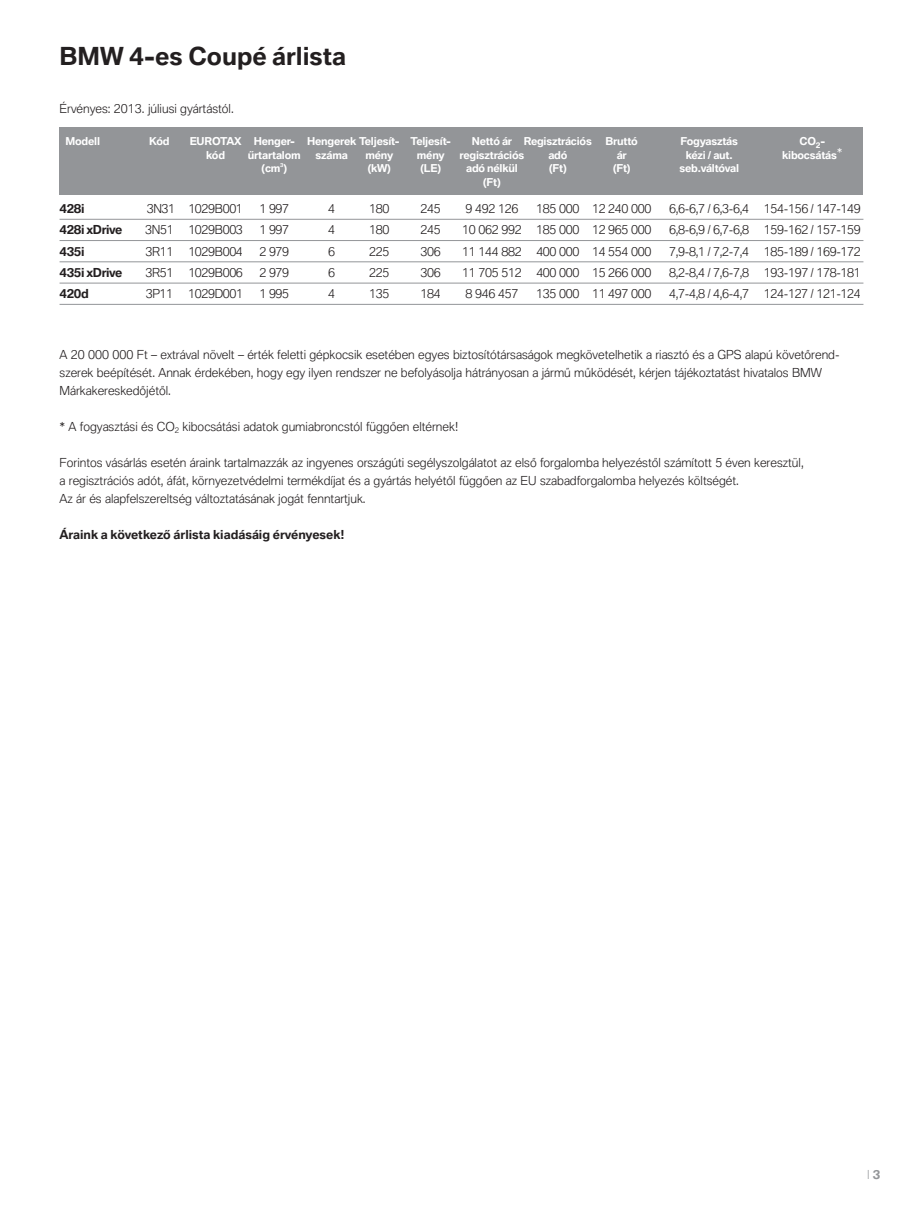
<style>
.page{position:relative;width:923px;height:1221px;background:#fff}
.page>*{position:absolute;margin:0;border:0;box-sizing:border-box;transform-origin:0 0}
.t1{font:700 24px "BMW Type";color:#231f20}
.t2{font:300 12px/18px "BMW Type";color:#231f20}
.t3{font:300 12px "BMW Type";letter-spacing:-.03em;color:#231f20}
.t4{font:700 12px "BMW Type";letter-spacing:-.015em;color:#231f20}
.t5{font:300 12px "BMW Type";color:#939598}
.t6{font:700 10.5px "BMW Type";letter-spacing:-.02em;color:#fff}
.t7{font:700 5.25px "BMW Type";color:#fff}
.s1{font-weight:300;font-size:12px}
.s2{font-weight:700}
</style>
<div class="page">
<div style="left:60px;top:128px;width:803px;height:67px;background:#939598"></div>
<hr style="left:60px;top:219px;width:803px;height:1px;background:#939598">
<hr style="left:60px;top:240px;width:803px;height:1px;background:#939598">
<hr style="left:60px;top:261px;width:803px;height:1px;background:#939598">
<hr style="left:60px;top:283px;width:803px;height:1px;background:#939598">
<hr style="left:60px;top:304px;width:803px;height:1px;background:#939598">
<h1 class="t1" style="left:60px;top:47px;width:288px">BMW 4-es Coupé árlista</h1>
<p class="t2" style="left:60px;top:101px;width:176px">Érvényes: 2013. júliusi gyártástól.</p>
<p class="t6" style="left:65px;top:137px;width:36px">Modell</p>
<p class="t6" style="left:149px;top:137px;width:22px">Kód</p>
<p class="t6" style="left:190px;top:137px;width:263px">EUROTAX Henger- Hengerek Teljesít- Teljesít-</p>
<p class="t6" style="left:472px;top:137px;width:122px">Nettó ár Regisztrációs</p>
<p class="t6" style="left:605px;top:137px;width:34px">Bruttó</p>
<p class="t6" style="left:680px;top:137px;width:59px">Fogyasztás</p>
<p class="t6" style="left:799px;top:137px;width:27px">CO<sub>2</sub>-</p>
<p class="t6" style="left:206px;top:151px;width:20px">kód</p>
<p class="t6" style="left:248px;top:151px;width:54px">ûrtartalom</p>
<p class="t6" style="left:315px;top:151px;width:34px">száma</p>
<p class="t6" style="left:365px;top:151px;width:29px">mény</p>
<p class="t6" style="left:417px;top:151px;width:29px">mény</p>
<p class="t6" style="left:459px;top:151px;width:66px">regisztrációs</p>
<p class="t6" style="left:548px;top:151px;width:21px">adó</p>
<p class="t6" style="left:617px;top:151px;width:12px">ár</p>
<p class="t6" style="left:686px;top:151px;width:48px">kézi / aut.</p>
<p class="t6" style="left:782px;top:151px;width:62px">kibocsátás<span class="s1">*</span></p>
<p class="t6" style="left:261px;top:164px;width:27px">(cm )</p>
<p class="t7" style="left:280px;top:163px;width:5px">3</p>
<p class="t6" style="left:368px;top:164px;width:25px">(kW)</p>
<p class="t6" style="left:420px;top:164px;width:99px">(LE) adó nélkül</p>
<p class="t6" style="left:549px;top:164px;width:19px">(Ft)</p>
<p class="t6" style="left:613px;top:164px;width:19px">(Ft)</p>
<p class="t6" style="left:679px;top:164px;width:61px">seb.váltóval</p>
<p class="t6" style="left:483px;top:178px;width:19px">(Ft)</p>
<p class="t4" style="left:60px;top:204px;width:26px">428i</p>
<p class="t3" style="left:147px;top:204px;width:98px">3N31 1029B001</p>
<p class="t2" style="left:259px;top:201px;width:31px">1 997</p>
<p class="t2" style="left:328px;top:201px;width:8px">4</p>
<p class="t2" style="left:369px;top:201px;width:22px">180</p>
<p class="t2" style="left:421px;top:201px;width:22px">245</p>
<p class="t2" style="left:465px;top:201px;width:54px">9 492 126</p>
<p class="t3" style="left:536px;top:204px;width:117px">185 000 12 240 000</p>
<p class="t3" style="left:669px;top:204px;width:193px">6,6-6,7 / 6,3-6,4 154-156 / 147-149</p>
<p class="t4" style="left:60px;top:225px;width:64px">428i xDrive</p>
<p class="t3" style="left:145px;top:225px;width:99px">3N51 1029B003</p>
<p class="t2" style="left:259px;top:222px;width:31px">1 997</p>
<p class="t2" style="left:328px;top:222px;width:8px">4</p>
<p class="t2" style="left:369px;top:222px;width:22px">180</p>
<p class="t2" style="left:421px;top:222px;width:22px">245</p>
<p class="t3" style="left:462px;top:225px;width:191px">10 062 992 185 000 12 965 000</p>
<p class="t3" style="left:669px;top:225px;width:193px">6,8-6,9 / 6,7-6,8 159-162 / 157-159</p>
<p class="t4" style="left:60px;top:246px;width:26px">435i</p>
<p class="t3" style="left:145px;top:246px;width:99px">3R11 1029B004</p>
<p class="t2" style="left:259px;top:243px;width:31px">2 979</p>
<p class="t2" style="left:328px;top:243px;width:8px">6</p>
<p class="t2" style="left:369px;top:243px;width:22px">225</p>
<p class="t2" style="left:421px;top:243px;width:22px">306</p>
<p class="t3" style="left:462px;top:246px;width:191px">11 144 882 400 000 14 554 000</p>
<p class="t3" style="left:669px;top:246px;width:193px">7,9-8,1 / 7,2-7,4 185-189 / 169-172</p>
<p class="t4" style="left:60px;top:268px;width:64px">435i xDrive</p>
<p class="t3" style="left:145px;top:268px;width:99px">3R51 1029B006</p>
<p class="t2" style="left:259px;top:264px;width:31px">2 979</p>
<p class="t2" style="left:328px;top:264px;width:8px">6</p>
<p class="t2" style="left:369px;top:264px;width:22px">225</p>
<p class="t2" style="left:421px;top:264px;width:22px">306</p>
<p class="t3" style="left:462px;top:268px;width:191px">11 705 512 400 000 15 266 000</p>
<p class="t3" style="left:669px;top:268px;width:193px">8,2-8,4 / 7,6-7,8 193-197 / 178-181</p>
<p class="t4" style="left:60px;top:289px;width:31px">420d</p>
<p class="t3" style="left:146px;top:289px;width:99px">3P11 1029D001</p>
<p class="t2" style="left:259px;top:286px;width:31px">1 995</p>
<p class="t2" style="left:328px;top:286px;width:8px">4</p>
<p class="t2" style="left:369px;top:286px;width:22px">135</p>
<p class="t2" style="left:421px;top:286px;width:22px">184</p>
<p class="t2" style="left:465px;top:286px;width:54px">8 946 457</p>
<p class="t3" style="left:536px;top:289px;width:117px">135 000 11 497 000</p>
<p class="t3" style="left:669px;top:289px;width:193px">4,7-4,8 / 4,6-4,7 124-127 / 121-124</p>
<p class="t2" style="left:60px;top:346px;width:781px">A 20 000 000 Ft – extrával növelt – érték feletti gépkocsik esetében egyes biztosítótársaságok megkövetelhetik a riasztó és a GPS alapú követôrend&shy;szerek beépítését. Annak érdekében, hogy egy ilyen rendszer ne befolyásolja hátrányosan a jármû mûködését, kérjen tájékoztatást hivatalos BMW<br>Márkakereskedôjétôl.</p>
<p class="t2" style="left:60px;top:418px;width:400px">* A fogyasztási és CO<sub>2</sub> kibocsátási adatok gumiabroncstól függően eltérnek!</p>
<p class="t2" style="left:60px;top:454px;width:745px">Forintos vásárlás esetén áraink tartalmazzák az ingyenes országúti segélyszolgálatot az első forgalomba helyezéstől számított 5 éven keresztül, a regisztrációs adót, áfát, környezetvédelmi termékdíjat és a gyártás helyétől függően az EU szabadforgalomba helyezés költségét.<br>Az ár és alapfelszereltség változtatásának jogát fenntartjuk.</p>
<p class="t4" style="left:60px;top:530px;width:286px">Áraink a következô árlista kiadásáig érvényesek!</p>
<p class="t5" style="left:867px;top:1169px;width:15px">| <span class="s2">3</span></p>
</div>
